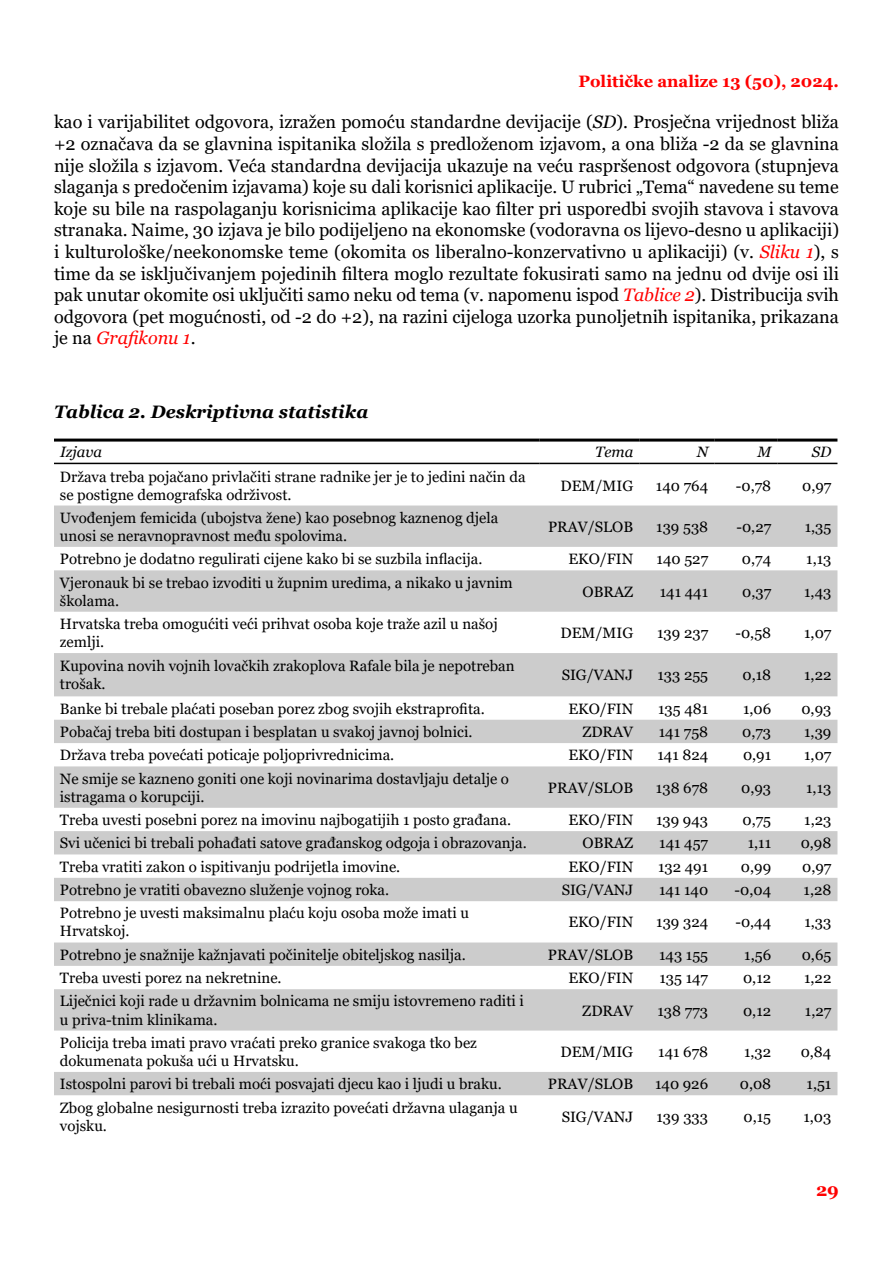
<style>
.page{position:relative;width:893px;height:1263px;background:#fff}
.page>*{position:absolute;margin:0;border:0;box-sizing:border-box;transform-origin:0 0}
.t1{font:18px/21.6px "Georgia";color:#000;text-align:justify}
.t2{font:italic 700 18px "Georgia";color:#000}
.t3{font:700 18px "Georgia";color:#f00}
.t4{font:700 16.5px "Georgia";color:#f00}
.t5{font:15px/18px "Georgia";color:#000}
.t6{font:italic 15px "Georgia";color:#000}
.s1{font-style:italic}
.s2{font-style:italic;color:#f00}
</style>
<div class="page">
<svg style="left:54px;top:505px;width:783px;height:590px;fill:#ccc"></svg>
<hr style="left:54px;top:439px;width:485px;height:3px;background:#000">
<hr style="left:539px;top:439px;width:100px;height:3px;background:#000">
<hr style="left:639px;top:439px;width:75px;height:3px;background:#000">
<hr style="left:714px;top:439px;width:63px;height:3px;background:#000">
<hr style="left:777px;top:439px;width:60px;height:3px;background:#000">
<hr style="left:54px;top:463px;width:485px;height:1px;background:#000">
<hr style="left:539px;top:463px;width:100px;height:1px;background:#000">
<hr style="left:639px;top:463px;width:75px;height:1px;background:#000">
<hr style="left:714px;top:463px;width:63px;height:1px;background:#000">
<hr style="left:777px;top:463px;width:60px;height:1px;background:#000">
<p class="t4" style="left:579px;top:71px;width:262px">Političke analize 13 (50), 2024.</p>
<p class="t1" style="left:54px;top:112px;width:787px">kao i varijabilitet odgovora, izražen pomoću standardne devijacije (<span class="s1">SD</span>). Prosječna vrijednost bliža +2 označava da se glavnina ispitanika složila s predloženom izjavom, a ona bliža -2 da se glavnina nije složila s izjavom. Veća standardna devijacija ukazuje na veću raspršenost odgovora (stupnjeva slaganja s predočenim izjavama) koje su dali korisnici aplikacije. U rubrici „Tema“ navedene su teme koje su bile na raspolaganju korisnicima aplikacije kao filter pri usporedbi svojih stavova i stavova stranaka. Naime, 30 izjava je bilo podijeljeno na ekonomske (vodoravna os lijevo-desno u aplikaciji) i kulturološke/neekonomske teme (okomita os liberalno-konzervativno u aplikaciji) (v. <span class="s2">Sliku 1</span>), s time da se isključivanjem pojedinih filtera moglo rezultate fokusirati samo na jednu od dvije osi ili pak unutar okomite osi uključiti samo neku od tema (v. napomenu ispod <span class="s2">Tablice 2</span>). Distribucija svih odgovora (pet mogućnosti, od -2 do +2), na razini cijeloga uzorka punoljetnih ispitanika, prikazana je na <span class="s2">Grafikonu 1</span>.</p>
<p class="t2" style="left:54px;top:400px;width:316px">Tablica 2. Deskriptivna statistika</p>
<p class="t6" style="left:60px;top:443px;width:44px">Izjava</p>
<p class="t6" style="left:595px;top:443px;width:40px">Tema</p>
<p class="t6" style="left:697px;top:443px;width:13px">N</p>
<p class="t6" style="left:757px;top:443px;width:15px">M</p>
<p class="t6" style="left:812px;top:443px;width:21px">SD</p>
<p class="t5" style="left:60px;top:468px;width:467px">Država treba pojačano privlačiti strane radnike jer je to jedini način da se postigne demografska održivost.</p>
<p class="t5" style="left:561px;top:477px;width:74px">DEM/MIG</p>
<p class="t5" style="left:656px;top:477px;width:54px">140 764</p>
<p class="t5" style="left:736px;top:477px;width:37px">-0,78</p>
<p class="t5" style="left:802px;top:477px;width:31px">0,97</p>
<p class="t5" style="left:60px;top:509px;width:440px">Uvođenjem femicida (ubojstva žene) kao posebnog kaznenog djela unosi se neravnopravnost među spolovima.</p>
<p class="t5" style="left:548px;top:518px;width:87px">PRAV/SLOB</p>
<p class="t5" style="left:656px;top:518px;width:53px">139 538</p>
<p class="t5" style="left:736px;top:518px;width:36px">-0,27</p>
<p class="t5" style="left:805px;top:518px;width:28px">1,35</p>
<p class="t5" style="left:60px;top:550px;width:424px">Potrebno je dodatno regulirati cijene kako bi se suzbila inflacija.</p>
<p class="t5" style="left:568px;top:550px;width:66px">EKO/FIN</p>
<p class="t5" style="left:657px;top:550px;width:53px">140 527</p>
<p class="t5" style="left:742px;top:550px;width:31px">0,74</p>
<p class="t5" style="left:806px;top:550px;width:27px">1,13</p>
<p class="t5" style="left:60px;top:574px;width:454px">Vjeronauk bi se trebao izvoditi u župnim uredima, a nikako u javnim školama.</p>
<p class="t5" style="left:583px;top:583px;width:52px">OBRAZ</p>
<p class="t5" style="left:660px;top:583px;width:50px">141 441</p>
<p class="t5" style="left:742px;top:583px;width:31px">0,37</p>
<p class="t5" style="left:804px;top:583px;width:29px">1,43</p>
<p class="t5" style="left:60px;top:615px;width:439px">Hrvatska treba omogućiti veći prihvat osoba koje traže azil u našoj zemlji.</p>
<p class="t5" style="left:561px;top:624px;width:74px">DEM/MIG</p>
<p class="t5" style="left:657px;top:624px;width:53px">139 237</p>
<p class="t5" style="left:735px;top:624px;width:37px">-0,58</p>
<p class="t5" style="left:804px;top:624px;width:29px">1,07</p>
<p class="t5" style="left:60px;top:657px;width:456px">Kupovina novih vojnih lovačkih zrakoplova Rafale bila je nepotreban trošak.</p>
<p class="t5" style="left:562px;top:666px;width:73px">SIG/VANJ</p>
<p class="t5" style="left:657px;top:666px;width:52px">133 255</p>
<p class="t5" style="left:743px;top:666px;width:30px">0,18</p>
<p class="t5" style="left:804px;top:666px;width:29px">1,22</p>
<p class="t5" style="left:60px;top:700px;width:426px">Banke bi trebale plaćati poseban porez zbog svojih ekstraprofita.</p>
<p class="t5" style="left:568px;top:700px;width:66px">EKO/FIN</p>
<p class="t5" style="left:658px;top:700px;width:52px">135 481</p>
<p class="t5" style="left:743px;top:700px;width:30px">1,06</p>
<p class="t5" style="left:801px;top:700px;width:32px">0,93</p>
<p class="t5" style="left:60px;top:723px;width:414px">Pobačaj treba biti dostupan i besplatan u svakoj javnoj bolnici.</p>
<p class="t5" style="left:582px;top:723px;width:52px">ZDRAV</p>
<p class="t5" style="left:659px;top:723px;width:51px">141 758</p>
<p class="t5" style="left:742px;top:723px;width:31px">0,73</p>
<p class="t5" style="left:804px;top:723px;width:29px">1,39</p>
<p class="t5" style="left:60px;top:746px;width:336px">Država treba povećati poticaje poljoprivrednicima.</p>
<p class="t5" style="left:568px;top:746px;width:66px">EKO/FIN</p>
<p class="t5" style="left:657px;top:746px;width:52px">141 824</p>
<p class="t5" style="left:743px;top:746px;width:30px">0,91</p>
<p class="t5" style="left:804px;top:746px;width:29px">1,07</p>
<p class="t5" style="left:60px;top:770px;width:451px">Ne smije se kazneno goniti one koji novinarima dostavljaju detalje o istragama o korupciji.</p>
<p class="t5" style="left:548px;top:779px;width:87px">PRAV/SLOB</p>
<p class="t5" style="left:656px;top:779px;width:54px">138 678</p>
<p class="t5" style="left:741px;top:779px;width:32px">0,93</p>
<p class="t5" style="left:806px;top:779px;width:27px">1,13</p>
<p class="t5" style="left:60px;top:811px;width:453px">Treba uvesti posebni porez na imovinu najbogatijih 1 posto građana.</p>
<p class="t5" style="left:568px;top:811px;width:66px">EKO/FIN</p>
<p class="t5" style="left:656px;top:811px;width:54px">139 943</p>
<p class="t5" style="left:742px;top:811px;width:30px">0,75</p>
<p class="t5" style="left:804px;top:811px;width:29px">1,23</p>
<p class="t5" style="left:60px;top:834px;width:468px">Svi učenici bi trebali pohađati satove građanskog odgoja i obrazovanja.</p>
<p class="t5" style="left:583px;top:834px;width:52px">OBRAZ</p>
<p class="t5" style="left:659px;top:834px;width:50px">141 457</p>
<p class="t5" style="left:748px;top:834px;width:25px">1,11</p>
<p class="t5" style="left:801px;top:834px;width:32px">0,98</p>
<p class="t5" style="left:60px;top:858px;width:342px">Treba vratiti zakon o ispitivanju podrijetla imovine.</p>
<p class="t5" style="left:568px;top:858px;width:66px">EKO/FIN</p>
<p class="t5" style="left:658px;top:858px;width:52px">132 491</p>
<p class="t5" style="left:741px;top:858px;width:32px">0,99</p>
<p class="t5" style="left:802px;top:858px;width:31px">0,97</p>
<p class="t5" style="left:60px;top:881px;width:331px">Potrebno je vratiti obavezno služenje vojnog roka.</p>
<p class="t5" style="left:562px;top:881px;width:73px">SIG/VANJ</p>
<p class="t5" style="left:659px;top:881px;width:51px">141 140</p>
<p class="t5" style="left:735px;top:881px;width:38px">-0,04</p>
<p class="t5" style="left:804px;top:881px;width:29px">1,28</p>
<p class="t5" style="left:60px;top:904px;width:411px">Potrebno je uvesti maksimalnu plaću koju osoba može imati u<br>Hrvatskoj.</p>
<p class="t5" style="left:568px;top:913px;width:66px">EKO/FIN</p>
<p class="t5" style="left:656px;top:913px;width:53px">139 324</p>
<p class="t5" style="left:735px;top:913px;width:37px">-0,44</p>
<p class="t5" style="left:804px;top:913px;width:29px">1,33</p>
<p class="t5" style="left:60px;top:946px;width:407px">Potrebno je snažnije kažnjavati počinitelje obiteljskog nasilja.</p>
<p class="t5" style="left:548px;top:946px;width:87px">PRAV/SLOB</p>
<p class="t5" style="left:659px;top:946px;width:51px">143 155</p>
<p class="t5" style="left:744px;top:946px;width:28px">1,56</p>
<p class="t5" style="left:802px;top:946px;width:31px">0,65</p>
<p class="t5" style="left:60px;top:969px;width:223px">Treba uvesti porez na nekretnine.</p>
<p class="t5" style="left:568px;top:969px;width:66px">EKO/FIN</p>
<p class="t5" style="left:659px;top:969px;width:50px">135 147</p>
<p class="t5" style="left:743px;top:969px;width:30px">0,12</p>
<p class="t5" style="left:804px;top:969px;width:29px">1,22</p>
<p class="t5" style="left:60px;top:993px;width:465px">Liječnici koji rade u državnim bolnicama ne smiju istovremeno raditi i u priva-tnim klinikama.</p>
<p class="t5" style="left:582px;top:1002px;width:52px">ZDRAV</p>
<p class="t5" style="left:657px;top:1002px;width:52px">138 773</p>
<p class="t5" style="left:743px;top:1002px;width:30px">0,12</p>
<p class="t5" style="left:805px;top:1002px;width:28px">1,27</p>
<p class="t5" style="left:60px;top:1034px;width:418px">Policija treba imati pravo vraćati preko granice svakoga tko bez dokumenata pokuša ući u Hrvatsku.</p>
<p class="t5" style="left:561px;top:1043px;width:74px">DEM/MIG</p>
<p class="t5" style="left:658px;top:1043px;width:51px">141 678</p>
<p class="t5" style="left:744px;top:1043px;width:29px">1,32</p>
<p class="t5" style="left:801px;top:1043px;width:32px">0,84</p>
<p class="t5" style="left:60px;top:1075px;width:443px">Istospolni parovi bi trebali moći posvajati djecu kao i ljudi u braku.</p>
<p class="t5" style="left:548px;top:1075px;width:87px">PRAV/SLOB</p>
<p class="t5" style="left:655px;top:1075px;width:55px">140 926</p>
<p class="t5" style="left:740px;top:1075px;width:33px">0,08</p>
<p class="t5" style="left:806px;top:1075px;width:26px">1,51</p>
<p class="t5" style="left:60px;top:1099px;width:459px">Zbog globalne nesigurnosti treba izrazito povećati državna ulaganja u vojsku.</p>
<p class="t5" style="left:562px;top:1108px;width:73px">SIG/VANJ</p>
<p class="t5" style="left:656px;top:1108px;width:53px">139 333</p>
<p class="t5" style="left:744px;top:1108px;width:29px">0,15</p>
<p class="t5" style="left:803px;top:1108px;width:29px">1,03</p>
<p class="t3" style="left:816px;top:1178px;width:24px">29</p>
</div>
